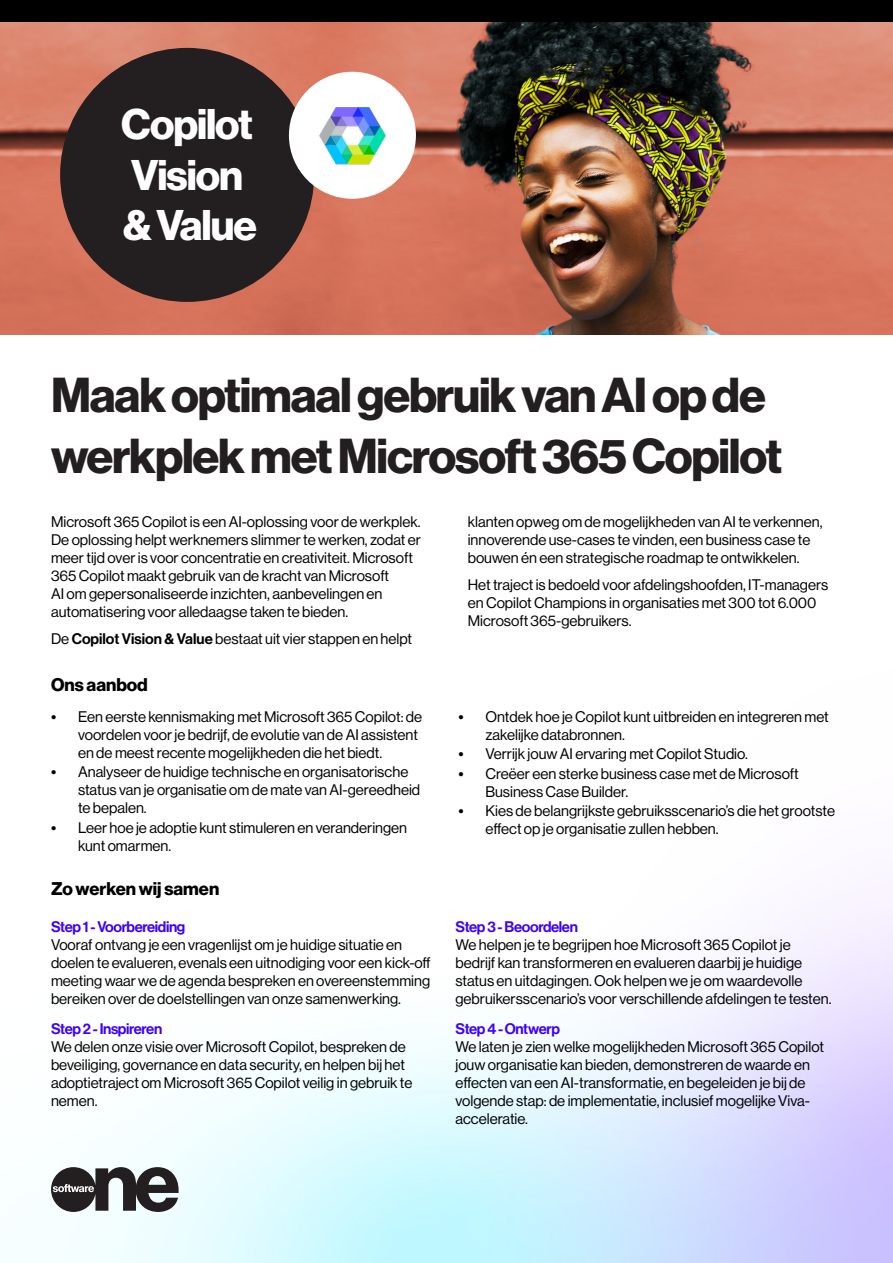
<style>
.page{position:relative;width:893px;height:1263px;background:#fff}
.page>*{position:absolute;margin:0;border:0;box-sizing:border-box;transform-origin:0 0}
.t1{font:700 48px/61.5px "Haas Grot Disp 75";letter-spacing:-.025em;color:#231f20}
.t2{font:700 42px/50.4px "Haas Grot Disp 75";letter-spacing:-.025em;color:#fff}
.Headline{font:700 18px "Haas Grot Disp 75";color:#000}
.Body_Text{font:15px/18px "Haas Grot Disp 55 Roman";color:#000}
.t3{font:500 15px "Haas Grot Disp 65";letter-spacing:-.025em;color:#3e00ff}
.s1{font-family:"Haas Grot Disp 65";font-weight:500}
.s2{font-family:"Haas Grot Disp 65";font-weight:500;color:#3e00ff}
</style>
<div class="page">
<img style="left:0;top:21px;width:893px;height:314px">
<svg style="left:51px;top:1167px;width:128px;height:45px"></svg>
<div style="left:0;top:0;width:893px;height:21px;background:#000"></div>
<div style="left:60px;top:48px;width:254px;height:254px;background:#231f20;border-radius:50%"></div>
<div style="left:289px;top:72px;width:127px;height:127px;background:#fff;border-radius:50%"></div>
<img style="left:319px;top:107px;width:67px;height:58px">
<p class="t2" style="left:121px;top:100px;width:137px">Copilot<br>Vision &amp; Value</p>
<p class="t1" style="left:51px;top:365px;width:733px">Maak optimaal gebruik van AI op de werkplek met Microsoft 365 Copilot</p>
<p class="Body_Text" style="left:51px;top:513px;width:371px">Microsoft 365 Copilot is een AI-oplossing voor de werkplek.<br>De oplossing helpt werknemers slimmer te werken, zodat er meer tijd over is voor concentratie en creativiteit. Microsoft 365 Copilot maakt gebruik van de kracht van Microsoft<br>AI om gepersonaliseerde inzichten, aanbevelingen en automatisering voor alledaagse taken te bieden.</p>
<p class="Body_Text" style="left:51px;top:630px;width:363px">De <span class="s1">Copilot Vision &amp; Value</span> bestaat uit vier stappen en helpt</p>
<p class="Body_Text" style="left:468px;top:513px;width:356px">klanten opweg om de mogelijkheden van AI te verkennen, innoverende use-cases te vinden, een business case te bouwen én een strategische roadmap te ontwikkelen.</p>
<p class="Body_Text" style="left:468px;top:576px;width:362px">Het traject is bedoeld voor afdelingshoofden, IT-managers en Copilot Champions in organisaties met 300 tot 6.000<br>Microsoft 365-gebruikers.</p>
<p class="Headline" style="left:51px;top:674px;width:98px">Ons aanbod</p>
<p class="Body_Text" style="left:78px;top:708px;width:346px;text-indent:-27px"><span class="s1">•</span> Een eerste kennismaking met Microsoft 365 Copilot: de voordelen voor je bedrijf, de evolutie van de AI assistent en de meest recente mogelijkheden die het biedt.</p>
<p class="Body_Text" style="left:78px;top:763px;width:344px;text-indent:-27px"><span class="s1">•</span> Analyseer de huidige technische en organisatorische status van je organisatie om de mate van AI-gereedheid te bepalen.</p>
<p class="Body_Text" style="left:78px;top:819px;width:331px;text-indent:-27px"><span class="s1">•</span> Leer hoe je adoptie kunt stimuleren en veranderingen kunt omarmen.</p>
<p class="Headline" style="left:51px;top:878px;width:170px">Zo werken wij samen</p>
<p class="t3" style="left:51px;top:918px;width:136px">Step 1 - Voorbereiding</p>
<p class="Body_Text" style="left:51px;top:936px;width:381px">Vooraf ontvang je een vragenlijst om je huidige situatie en doelen te evalueren, evenals een uitnodiging voor een kick-off meeting waar we de agenda bespreken en overeenstemming bereiken over de doelstellingen van onze samenwerking.</p>
<p class="t3" style="left:51px;top:1020px;width:113px">Step 2 - Inspireren</p>
<p class="Body_Text" style="left:51px;top:1038px;width:363px">We delen onze visie over Microsoft Copilot, bespreken de beveiliging, governance en data security, en helpen bij het adoptietraject om Microsoft 365 Copilot veilig in gebruik te nemen.</p>
<p class="Body_Text" style="left:485px;top:708px;width:345px;text-indent:-27px"><span class="s1">•</span> Ontdek hoe je Copilot kunt uitbreiden en integreren met zakelijke databronnen.</p>
<p class="Body_Text" style="left:458px;top:745px;width:291px"><span class="s1">•</span> Verrijk jouw AI ervaring met Copilot Studio.</p>
<p class="Body_Text" style="left:485px;top:765px;width:315px;text-indent:-27px"><span class="s1">•</span> Creëer een sterke business case met de Microsoft<br>Business Case Builder.</p>
<p class="Body_Text" style="left:485px;top:802px;width:351px;text-indent:-27px"><span class="s1">•</span> Kies de belangrijkste gebruiksscenario’s die het grootste effect op je organisatie zullen hebben.</p>
<p class="t3" style="left:455px;top:918px;width:124px">Step 3 - Beoordelen</p>
<p class="Body_Text" style="left:455px;top:936px;width:377px">We helpen je te begrijpen hoe Microsoft 365 Copilot je bedrijf kan transformeren en evalueren daarbij je huidige status en uitdagingen. Ook helpen we je om waardevolle gebruikersscenario’s voor verschillende afdelingen te testen.</p>
<p class="Body_Text" style="left:455px;top:1020px;width:370px"><span class="s2">Step 4 - Ontwerp<br></span>We laten je zien welke mogelijkheden Microsoft 365 Copilot jouw organisatie kan bieden, demonstreren de waarde en effecten van een AI-transformatie, en begeleiden je bij de volgende stap: de implementatie, inclusief mogelijke Viva&shy;acceleratie.</p>
</div>
